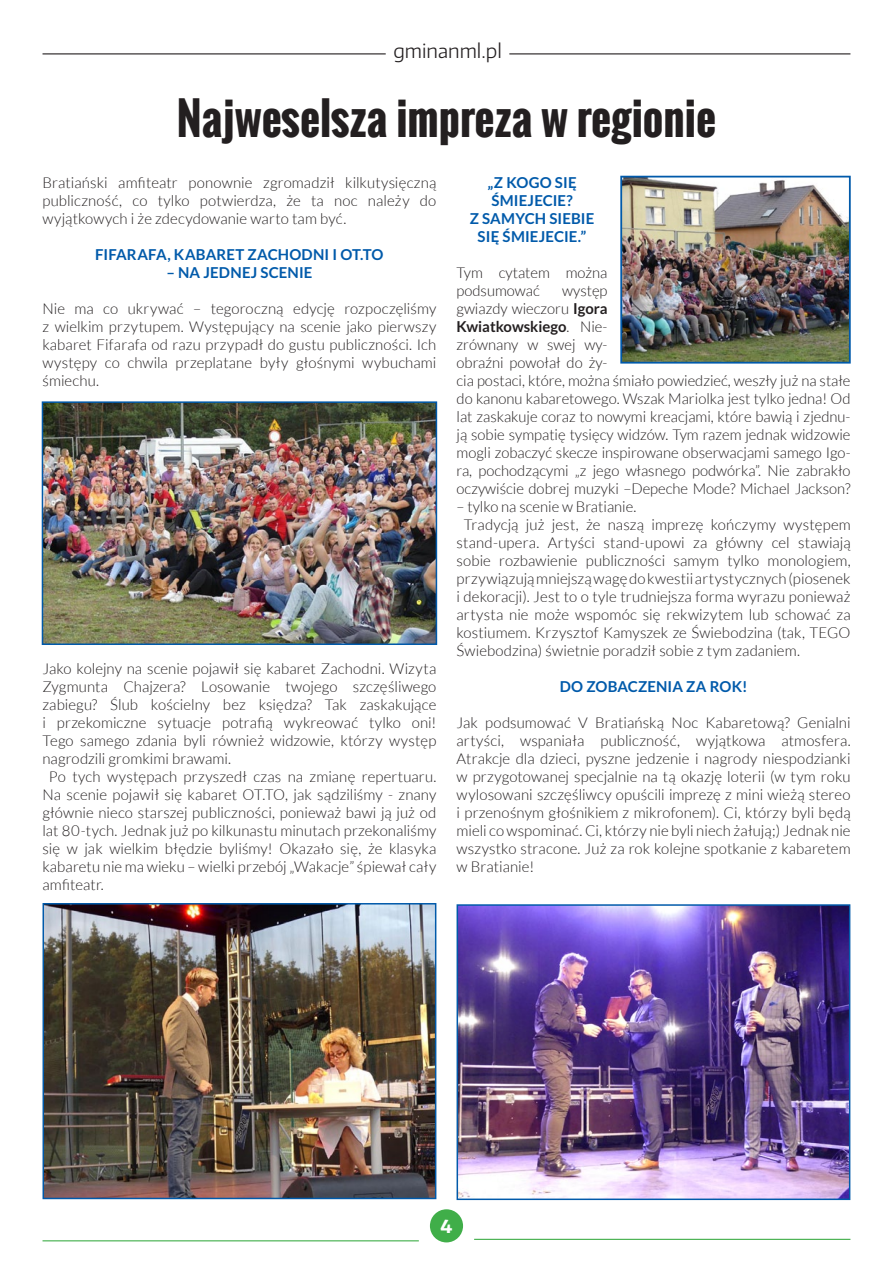
<style>
.page{position:relative;width:893px;height:1263px;background:#fff}
.page>*{position:absolute;margin:0;border:0;box-sizing:border-box;transform-origin:0 0}
.t1{font:700 43.5px "Oswald";color:#231f20}
.t2{font:300 19.5px "Encode Sans";color:#231f20}
.t3{font:700 18px "Encode Sans";color:#fff}
.t4{font:300 15px/18px "Lato";color:#231f20;text-align:justify}
.t5{font:700 15px/18px "Lato";letter-spacing:.01em;color:#015aaa;text-align:center}
.s1{font-weight:700}
</style>
<div class="page">
<hr style="left:43px;top:53px;width:343px;height:1px;background:#231f20">
<hr style="left:509px;top:53px;width:341px;height:1px;background:#231f20">
<img style="left:46px;top:906px;width:387px;height:290px">
<div style="left:43px;top:903px;width:393px;height:296px;border:2px solid #015aaa"></div>
<img style="left:460px;top:907px;width:387px;height:290px">
<div style="left:457px;top:904px;width:393px;height:296px;border:2px solid #015aaa"></div>
<img style="left:45px;top:404px;width:389px;height:238px">
<div style="left:42px;top:401px;width:395px;height:244px;border:2px solid #015aaa"></div>
<img style="left:623px;top:179px;width:225px;height:182px">
<div style="left:620px;top:176px;width:231px;height:188px;border:2px solid #015aaa"></div>
<div style="left:430px;top:1209px;width:33px;height:33px;background:#40ae49;border-radius:50%"></div>
<hr style="left:43px;top:1240px;width:376px;height:1px;background:#40ae49">
<hr style="left:474px;top:1239px;width:376px;height:1px;background:#40ae49">
<h2 class="t2" style="left:393px;top:38px;width:110px">gminanml.pl</h2>
<h1 class="t1" style="left:177px;top:86px;width:541px">Najweselsza impreza w regionie</h1>
<p class="t4" style="left:42px;top:173px;width:395px">Bratiański amfiteatr ponownie zgromadził kilkutysięczną publiczność, co tylko potwierdza, że ta noc należy do wyjątkowych i że zdecydowanie warto tam być.</p>
<p class="t5" style="left:95px;top:245px;width:289px">FIFARAFA, KABARET ZACHODNI I OT.TO</p>
<p class="t5" style="left:166px;top:263px;width:148px">– NA JEDNEJ SCENIE</p>
<p class="t4" style="left:42px;top:299px;width:395px">Nie ma co ukrywać – tegoroczną edycję rozpoczęliśmy z wielkim przytupem. Występujący na scenie jako pierwszy kabaret Fifarafa od razu przypadł do gustu publiczności. Ich występy co chwila przeplatane były głośnymi wybuchami śmiechu.</p>
<p class="t5" style="left:470px;top:173px;width:126px">„Z KOGO SIĘ<br>ŚMIEJECIE?<br>Z SAMYCH SIEBIE<br>SIĘ ŚMIEJECIE.”</p>
<p class="t4" style="left:457px;top:263px;width:152px">Tym cytatem można podsumować</p>
<p class="t4" style="left:457px;top:281px;width:396px;text-align:left;text-indent:106px">występ<br>gwiazdy wieczoru <span class="s1">IGORA<br>KWIATKOWSKIEGO</span>. Nie-<br>zrównany w swej wy-<br>obraźni powołał do ży-<br>cia postaci, które, można śmiało powiedzieć, weszły już na stałe do kanonu kabaretowego. Wszak Mariolka jest tylko jedna! Od lat zaskakuje coraz to nowymi kreacjami, które bawią i zjednu&shy;ją sobie sympatię tysięcy widzów. Tym razem jednak widzowie mogli zobaczyć skecze inspirowane obserwacjami samego Igo&shy;ra, pochodzącymi „z jego własnego podwórka”. Nie zabrakło oczywiście dobrej muzyki –Depeche Mode? Michael Jackson?</p>
<p class="t4" style="left:457px;top:497px;width:181px">– tylko na scenie w Bratianie.</p>
<p class="t4" style="left:464px;top:515px;width:388px">Tradycją już jest, że naszą imprezę kończymy występem</p>
<p class="t4" style="left:457px;top:533px;width:396px">stand-upera. Artyści stand-upowi za główny cel stawiają</p>
<p class="t4" style="left:457px;top:551px;width:396px">sobie rozbawienie publiczności samym tylko monologiem,</p>
<p class="t4" style="left:457px;top:569px;width:396px">przywiązują mniejszą wagę do kwestii artystycznych (piosenek</p>
<p class="t4" style="left:457px;top:587px;width:395px">i dekoracji). Jest to o tyle trudniejsza forma wyrazu ponieważ</p>
<p class="t4" style="left:457px;top:605px;width:396px">artysta nie może wspomóc się rekwizytem lub schować za</p>
<p class="t4" style="left:457px;top:623px;width:396px">kostiumem. Krzysztof Kamyszek ze Świebodzina (tak, TEGO</p>
<p class="t4" style="left:457px;top:641px;width:345px">Świebodzina) świetnie poradził sobie z tym zadaniem.</p>
<p class="t5" style="left:560px;top:677px;width:38px">DO ZOBACZENIA</p>
<p class="t5" style="left:686px;top:677px;width:35px">ZA ROK</p>
<p class="t5" style="left:742px;top:677px;width:7px">!</p>
<p class="t4" style="left:457px;top:713px;width:396px">Jak podsumować V Bratiańską Noc Kabaretową? Genialni artyści, wspaniała publiczność, wyjątkowa atmosfera.<br>Atrakcje dla dzieci, pyszne jedzenie i nagrody niespodzianki w przygotowanej specjalnie na tą okazję loterii (w tym roku wylosowani szczęśliwcy opuścili imprezę z mini wieżą stereo i przenośnym głośnikiem z mikrofonem). Ci, którzy byli będą mieli co wspominać. Ci, którzy nie byli niech żałują;) Jednak nie wszystko stracone. Już za rok kolejne spotkanie z kabaretem w Bratianie!</p>
<p class="t4" style="left:42px;top:659px;width:395px">Jako kolejny na scenie pojawił się kabaret Zachodni. Wizyta</p>
<p class="t4" style="left:42px;top:677px;width:395px">Zygmunta Chajzera? Losowanie twojego szczęśliwego</p>
<p class="t4" style="left:42px;top:695px;width:395px">zabiegu? Ślub kościelny bez księdza? Tak zaskakujące</p>
<p class="t4" style="left:42px;top:713px;width:395px">i przekomiczne sytuacje potrafią wykreować tylko oni!</p>
<p class="t4" style="left:42px;top:731px;width:395px">Tego samego zdania byli również widzowie, którzy występ</p>
<p class="t4" style="left:42px;top:749px;width:190px">nagrodzili gromkimi brawami.</p>
<p class="t4" style="left:49px;top:767px;width:389px">Po tych występach przyszedł czas na zmianę repertuaru.</p>
<p class="t4" style="left:42px;top:785px;width:395px">Na scenie pojawił się kabaret OT.TO, jak sądziliśmy - znany</p>
<p class="t4" style="left:42px;top:803px;width:395px">głównie nieco starszej publiczności, ponieważ bawi ją już od</p>
<p class="t4" style="left:42px;top:821px;width:395px">lat 80-tych. Jednak już po kilkunastu minutach przekonaliśmy</p>
<p class="t4" style="left:42px;top:839px;width:395px">się w jak wielkim błędzie byliśmy! Okazało się, że klasyka</p>
<p class="t4" style="left:42px;top:857px;width:395px">kabaretu nie ma wieku – wielki przebój „Wakacje” śpiewał cały</p>
<p class="t4" style="left:42px;top:875px;width:63px">amfiteatr.</p>
<p class="t3" style="left:440px;top:1214px;width:14px">4</p>
</div>
